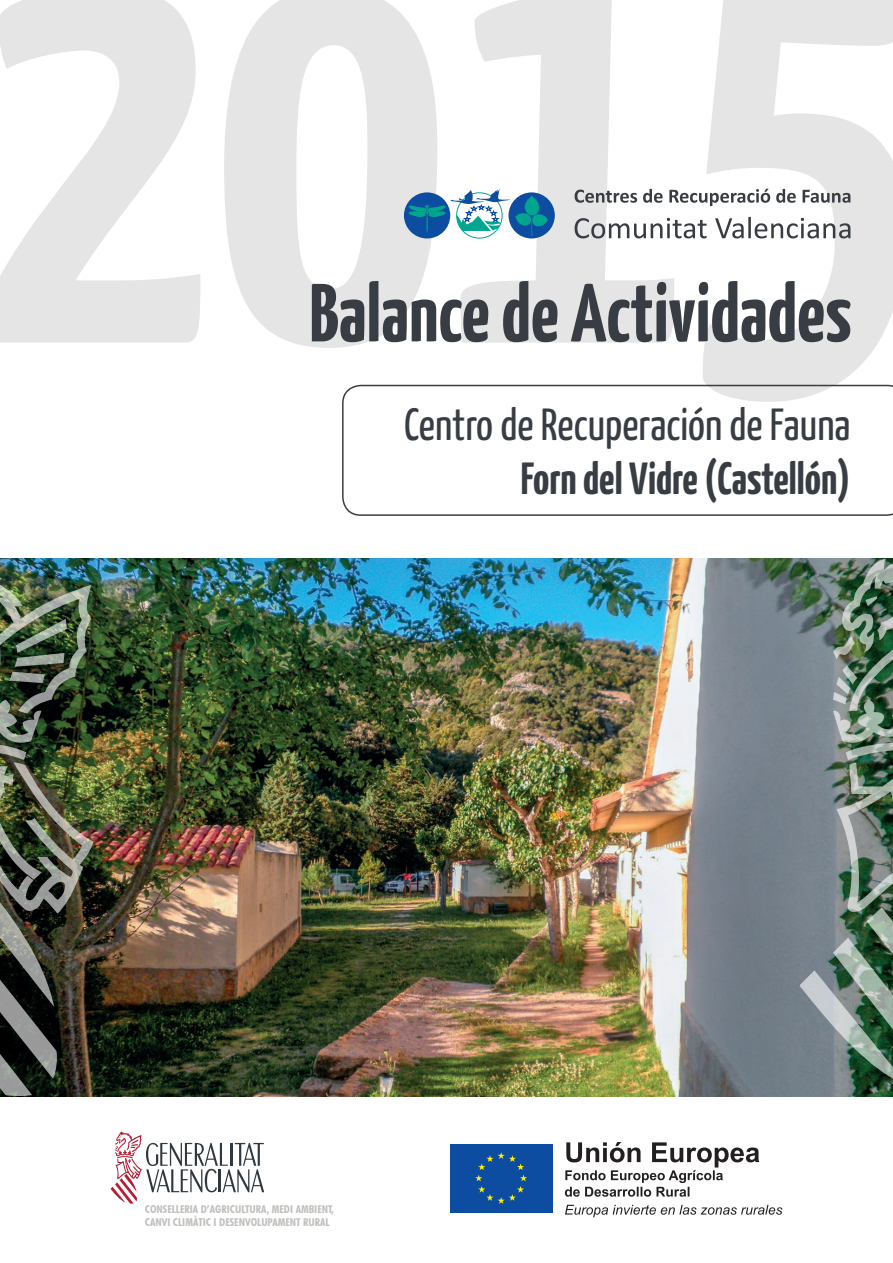
<style>
.page{position:relative;width:893px;height:1263px;background:#fff}
.page>*{position:absolute;margin:0;border:0;box-sizing:border-box;transform-origin:0 0}
.t1{font:45px "Yanone Kaffeesatz";color:#383d44}
.t2{font:700 45px "Yanone Kaffeesatz";color:#383d44}
.t3{font:700 condensed 10.8px/12.9px "Futura BT";color:#bfc0bc;scale:1.06 1}
</style>
<div class="page">
<svg style="left:0;top:0;width:893px;height:385px"></svg>
<svg style="left:312px;top:281px;width:538px;height:61px"></svg>
<svg style="left:342px;top:385px;width:551px;height:131px"></svg>
<img style="left:94px;top:558px;width:705px;height:538px">
<img style="left:799px;top:558px;width:94px;height:538px">
<img style="left:0;top:558px;width:94px;height:538px">
<div style="left:448px;top:1142px;width:107px;height:72px;background:linear-gradient(to right,#0d4da1,#0d4da1)"></div>
<div style="left:450px;top:1144px;width:102px;height:68px;background:#0d4da1"></div>
<svg style="left:475px;top:1152px;width:52px;height:52px"></svg>
<svg style="left:565px;top:1142px;width:194px;height:55px"></svg>
<svg style="left:565px;top:1205px;width:217px;height:12px"></svg>
<svg style="left:111px;top:1131px;width:153px;height:73px"></svg>
<div style="left:404px;top:192px;width:46px;height:46px;background:#0d4da1;border-radius:50%"></div>
<div style="left:508px;top:192px;width:47px;height:46px;background:#0d4da1;border-radius:50%"></div>
<svg style="left:408px;top:189px;width:141px;height:47px"></svg>
<svg style="left:575px;top:189px;width:275px;height:17px"></svg>
<svg style="left:575px;top:217px;width:275px;height:21px"></svg>
<h1 class="t1" style="left:404px;top:397px;width:448px">Centro de Recuperación de Fauna</h1>
<h1 class="t2" style="left:521px;top:451px;width:331px">Forn del Vidre (Castellón)</h1>
<p class="t3" style="left:145px;top:1202px;width:180px">CONSELLERIA D’AGRICULTURA, MEDI AMBIENT,<br>CANVI CLIMÀTIC I DESENVOLUPAMENT RURAL</p>
</div>
